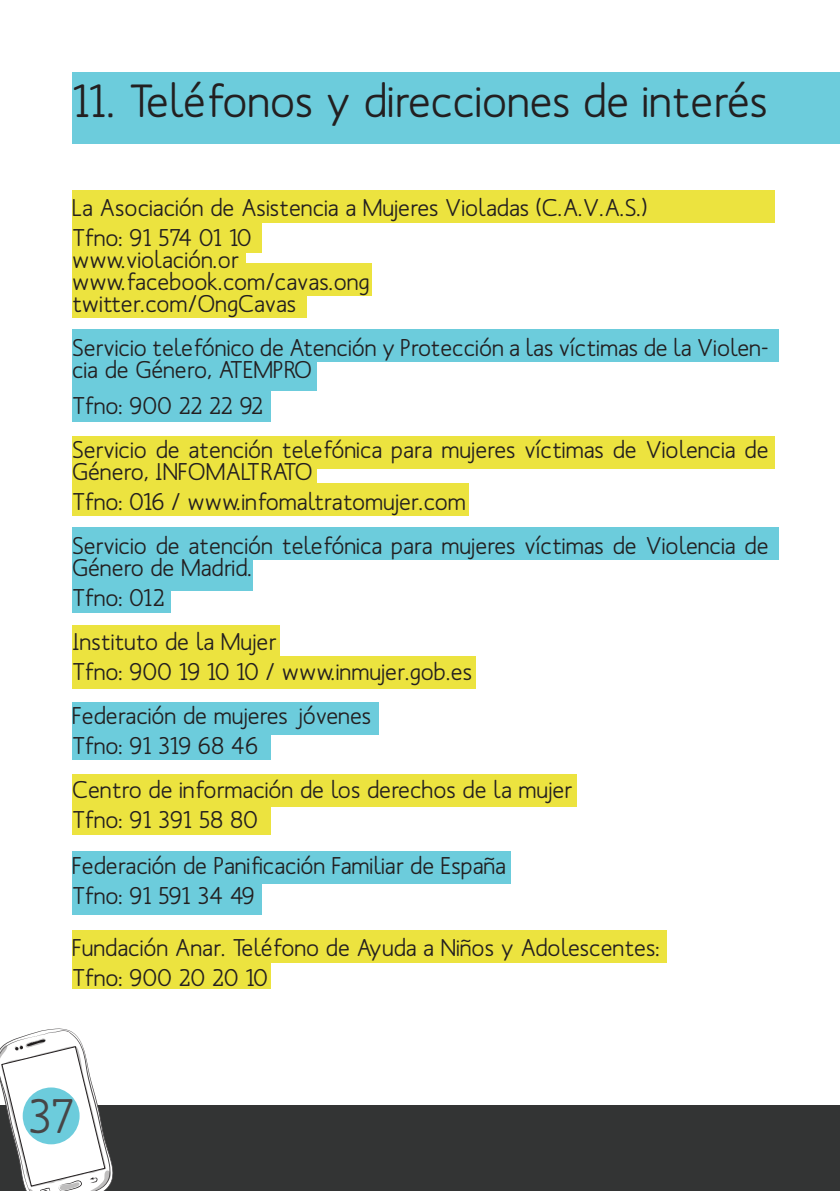
<style>
.page{position:relative;width:840px;height:1191px;background:#fff}
.page>*{position:absolute;margin:0;border:0;box-sizing:border-box;transform-origin:0 0}
.t1{font:500 48px "Mank Sans";color:#474546}
.t2{font:500 46px "Mank Sans";color:#231f20}
.t3{font:500 24px/22px "Mank Sans";color:#231f20}
.t4{font:500 24px "Mank Sans";letter-spacing:-.02em;color:#231f20}
</style>
<div class="page">
<div style="left:72px;top:190px;width:702px;height:32px;background:#ece33f"></div>
<div style="left:72px;top:220px;width:189px;height:32px;background:#ece33f"></div>
<div style="left:72px;top:244px;width:173px;height:32px;background:#ece33f"></div>
<div style="left:72px;top:264px;width:299px;height:32px;background:#ece33f"></div>
<div style="left:72px;top:285px;width:234px;height:32px;background:#ece33f"></div>
<div style="left:72px;top:329px;width:705px;height:32px;background:#6cccdc"></div>
<div style="left:72px;top:359px;width:244px;height:32px;background:#6cccdc"></div>
<div style="left:72px;top:389px;width:198px;height:32px;background:#6cccdc"></div>
<div style="left:72px;top:527px;width:705px;height:32px;background:#6cccdc"></div>
<div style="left:72px;top:558px;width:180px;height:32px;background:#6cccdc"></div>
<div style="left:72px;top:580px;width:98px;height:32px;background:#6cccdc"></div>
<div style="left:72px;top:702px;width:306px;height:32px;background:#6cccdc"></div>
<div style="left:72px;top:727px;width:198px;height:32px;background:#6cccdc"></div>
<div style="left:72px;top:851px;width:438px;height:32px;background:#6cccdc"></div>
<div style="left:72px;top:882px;width:189px;height:32px;background:#6cccdc"></div>
<div style="left:72px;top:436px;width:702px;height:32px;background:#ece33f"></div>
<div style="left:72px;top:461px;width:244px;height:32px;background:#ece33f"></div>
<div style="left:72px;top:483px;width:396px;height:32px;background:#ece33f"></div>
<div style="left:72px;top:625px;width:207px;height:32px;background:#ece33f"></div>
<div style="left:72px;top:656px;width:403px;height:32px;background:#ece33f"></div>
<div style="left:72px;top:774px;width:504px;height:32px;background:#ece33f"></div>
<div style="left:72px;top:802px;width:198px;height:32px;background:#ece33f"></div>
<div style="left:72px;top:930px;width:594px;height:32px;background:#ece33f"></div>
<div style="left:72px;top:956px;width:198px;height:32px;background:#ece33f"></div>
<div style="left:72px;top:72px;width:767px;height:72px;background:#6cccdc"></div>
<div style="left:0;top:1105px;width:839px;height:86px;background:#333434"></div>
<svg style="left:0;top:1028px;width:113px;height:163px"></svg>
<div style="left:23px;top:1087px;width:57px;height:57px;background:#6cccdc;border-radius:50%"></div>
<p class="t2" style="left:72px;top:72px;width:696px">11. Teléfonos y direcciones de interés</p>
<p class="t3" style="left:72px;top:196px;width:576px">La Asociación de Asistencia a Mujeres Violadas (C.A.V.A.S.)</p>
<p class="t4" style="left:72px;top:222px;width:181px">Tfno: 91 574 01 10</p>
<p class="t3" style="left:72px;top:248px;width:168px">www.violación.or</p>
<p class="t3" style="left:72px;top:270px;width:299px">www.facebook.com/cavas.ong</p>
<p class="t3" style="left:72px;top:292px;width:226px">twitter.com/OngCavas</p>
<p class="t3" style="left:72px;top:336px;width:697px">Servicio telefónico de Atención y Protección a las víctimas de la Violen&shy;cia de Género, ATEMPRO</p>
<p class="t3" style="left:72px;top:394px;width:192px">Tfno: 900 22 22 92</p>
<p class="t3" style="left:72px;top:438px;width:697px">Servicio de atención telefónica para mujeres víctimas de Violencia de<br>Género, INFOMALTRATO</p>
<p class="t3" style="left:72px;top:490px;width:395px">Tfno: 016 / www.infomaltratomujer.com</p>
<p class="t3" style="left:72px;top:534px;width:697px">Servicio de atención telefónica para mujeres víctimas de Violencia de<br>Género de Madrid.</p>
<p class="t3" style="left:72px;top:586px;width:94px">Tfno: 012</p>
<p class="t3" style="left:72px;top:630px;width:205px">Instituto de la Mujer</p>
<p class="t3" style="left:72px;top:660px;width:401px">Tfno: 900 19 10 10 / www.inmujer.gob.es</p>
<p class="t3" style="left:72px;top:704px;width:300px">Federación de mujeres jóvenes</p>
<p class="t3" style="left:72px;top:734px;width:187px">Tfno: 91 319 68 46</p>
<p class="t3" style="left:72px;top:778px;width:501px">Centro de información de los derechos de la mujer</p>
<p class="t3" style="left:72px;top:808px;width:187px">Tfno: 91 391 58 80</p>
<p class="t3" style="left:72px;top:854px;width:435px">Federación de Panificación Familiar de España</p>
<p class="t3" style="left:72px;top:884px;width:184px">Tfno: 91 591 34 49</p>
<p class="t3" style="left:72px;top:936px;width:588px">Fundación Anar. Teléfono de Ayuda a Niños y Adolescentes:</p>
<p class="t3" style="left:72px;top:966px;width:197px">Tfno: 900 20 20 10</p>
<p class="t1" style="left:28px;top:1085px;width:48px">37</p>
</div>
